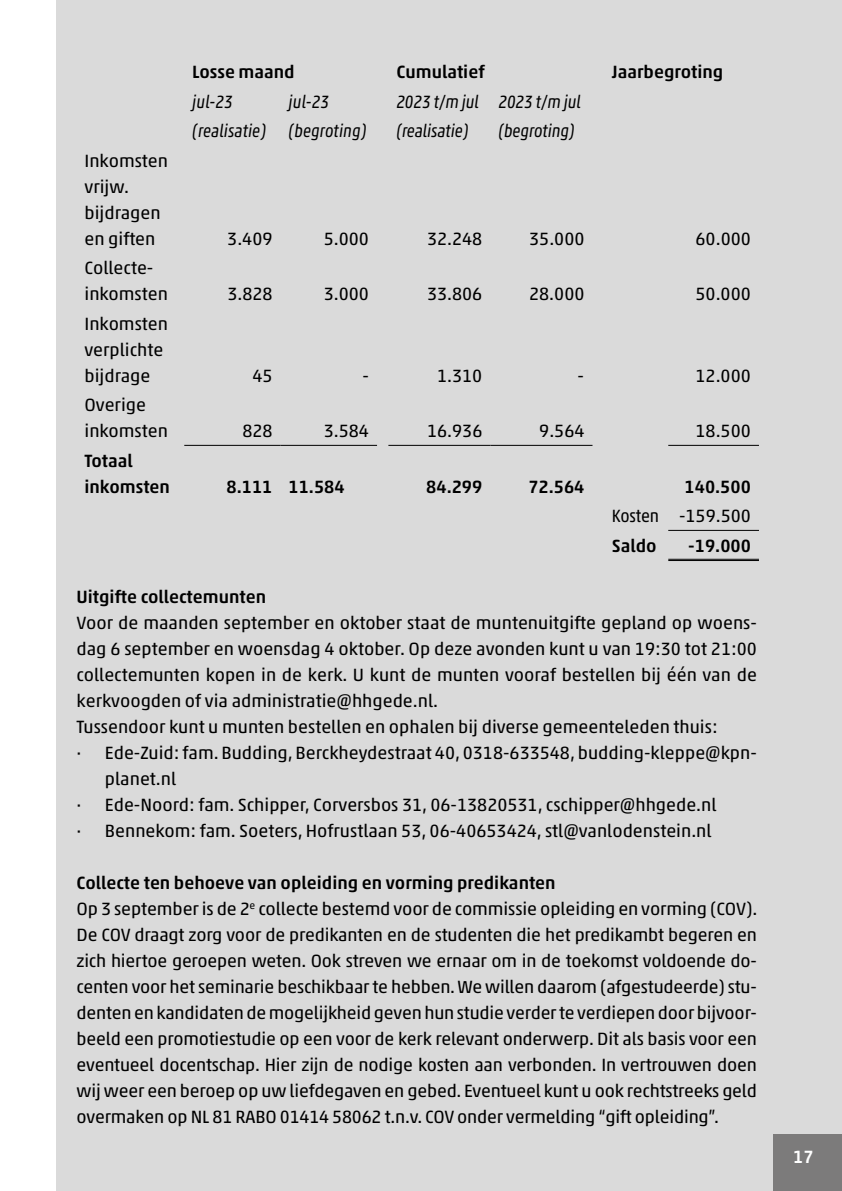
<style>
.page{position:relative;width:842px;height:1191px;background:#fff}
.page>*{position:absolute;margin:0;border:0;box-sizing:border-box;transform-origin:0 0}
.t1{font:18px/26px "Akko Std";letter-spacing:-.005em;color:#000}
.t2{font:500 18px/26px "Akko Std";color:#000}
.t3{font:italic 18px "Akko Std";letter-spacing:-.01em;color:#000;scale:.9 1}
.t4{font:18px "Akko Std";letter-spacing:-.005em;color:#000;scale:.9 1}
.t5{font:500 18px "Akko Std";color:#fff}
.s1{font-weight:500}
</style>
<div class="page">
<div style="left:57px;top:0;width:785px;height:1191px;background:#dadada"></div>
<hr style="left:184px;top:445px;width:97px;height:1px;background:#000">
<hr style="left:281px;top:445px;width:96px;height:1px;background:#000">
<hr style="left:388px;top:445px;width:102px;height:1px;background:#000">
<hr style="left:490px;top:445px;width:102px;height:1px;background:#000">
<hr style="left:668px;top:445px;width:91px;height:1px;background:#000">
<hr style="left:668px;top:530px;width:91px;height:1px;background:#000">
<hr style="left:668px;top:559px;width:91px;height:1px;background:#000">
<hr style="left:668px;top:560px;width:91px;height:1px;background:#000">
<div style="left:774px;top:1134px;width:68px;height:57px;background:#7c7b7b"></div>
<p class="t1" style="left:85px;top:147px;width:85px">Inkomsten vrijw. bijdragen en giften</p>
<p class="t1" style="left:85px;top:255px;width:85px">Collecte&shy;inkomsten</p>
<p class="t1" style="left:84px;top:310px;width:85px">Inkomsten verplichte bijdrage</p>
<p class="t1" style="left:84px;top:392px;width:85px">Overige inkomsten</p>
<p class="t2" style="left:192px;top:59px;width:104px">Losse maand</p>
<p class="t2" style="left:396px;top:59px;width:90px">Cumulatief</p>
<p class="t2" style="left:612px;top:59px;width:113px">Jaarbegroting</p>
<p class="t3" style="left:192px;top:91px;width:47px">jul-23</p>
<p class="t3" style="left:289px;top:91px;width:47px">jul-23</p>
<p class="t3" style="left:396px;top:91px;width:207px">2023 t/m jul 2023 t/m jul</p>
<p class="t3" style="left:192px;top:120px;width:195px">(realisatie) (begroting)</p>
<p class="t3" style="left:396px;top:120px;width:82px">(realisatie)</p>
<p class="t3" style="left:498px;top:120px;width:86px">(begroting)</p>
<p class="t1" style="left:227px;top:225px;width:47px">3.409</p>
<p class="t1" style="left:324px;top:225px;width:47px">5.000</p>
<p class="t1" style="left:427px;top:225px;width:57px">32.248</p>
<p class="t1" style="left:529px;top:225px;width:57px">35.000</p>
<p class="t1" style="left:695px;top:225px;width:57px">60.000</p>
<p class="t1" style="left:227px;top:281px;width:47px">3.828</p>
<p class="t1" style="left:324px;top:281px;width:47px">3.000</p>
<p class="t1" style="left:427px;top:281px;width:57px">33.806</p>
<p class="t1" style="left:529px;top:281px;width:57px">28.000</p>
<p class="t1" style="left:695px;top:281px;width:57px">50.000</p>
<p class="t1" style="left:252px;top:362px;width:22px">45</p>
<p class="t1" style="left:362px;top:362px;width:8px">-</p>
<p class="t1" style="left:437px;top:362px;width:47px">1.310</p>
<p class="t1" style="left:578px;top:362px;width:8px">-</p>
<p class="t1" style="left:695px;top:362px;width:57px">12.000</p>
<p class="t1" style="left:242px;top:418px;width:32px">828</p>
<p class="t1" style="left:324px;top:418px;width:47px">3.584</p>
<p class="t1" style="left:427px;top:418px;width:57px">16.936</p>
<p class="t1" style="left:539px;top:418px;width:47px">9.564</p>
<p class="t1" style="left:695px;top:418px;width:57px">18.500</p>
<p class="t2" style="left:84px;top:447px;width:87px">Totaal inkomsten</p>
<p class="t2" style="left:227px;top:473px;width:120px">8.111 11.584</p>
<p class="t2" style="left:426px;top:473px;width:58px">84.299</p>
<p class="t2" style="left:528px;top:473px;width:58px">72.564</p>
<p class="t2" style="left:685px;top:473px;width:68px">140.500</p>
<p class="t4" style="left:612px;top:505px;width:156px">Kosten -159.500</p>
<p class="t2" style="left:612px;top:532px;width:46px">Saldo</p>
<p class="t2" style="left:688px;top:532px;width:64px">-19.000</p>
<p class="t2" style="left:77px;top:583px;width:191px">Uitgifte collectemunten</p>
<p class="t1" style="left:77px;top:609px;width:682px">Voor de maanden september en oktober staat de muntenuitgifte gepland op woens-</p>
<p class="t1" style="left:77px;top:635px;width:682px">dag 6 september en woensdag 4 oktober. Op deze avonden kunt u van 19:30 tot 21:00</p>
<p class="t1" style="left:77px;top:661px;width:682px">collectemunten kopen in de kerk. U kunt de munten vooraf bestellen bij één van de</p>
<p class="t1" style="left:77px;top:687px;width:363px">kerkvoogden of via administratie@hhgede.nl.</p>
<p class="t1" style="left:77px;top:713px;width:643px">Tussendoor kunt u munten bestellen en ophalen bij diverse gemeenteleden thuis:</p>
<p class="t1" style="left:77px;top:739px;width:682px">· Ede-Zuid: fam. Budding, Berckheydestraat 40, 0318-633548, budding-kleppe@kpn-</p>
<p class="t1" style="left:105px;top:765px;width:73px">planet.nl</p>
<p class="t1" style="left:77px;top:791px;width:641px">· Ede-Noord: fam. Schipper, Corversbos 31, 06-13820531, cschipper@hhgede.nl</p>
<p class="t1" style="left:77px;top:817px;width:636px">· Bennekom: fam. Soeters, Hofrustlaan 53, 06-40653424, stl@vanlodenstein.nl</p>
<p class="t1" style="left:77px;top:869px;width:682px"><span class="s1">Collecte ten behoeve van opleiding en vorming predikanten<br></span>Op 3 september is de 2<sup>e</sup> collecte bestemd voor de commissie opleiding en vorming (COV).<br>De COV draagt zorg voor de predikanten en de studenten die het predikambt begeren en zich hiertoe geroepen weten. Ook streven we ernaar om in de toekomst voldoende do&shy;centen voor het seminarie beschikbaar te hebben. We willen daarom (afgestudeerde) stu&shy;denten en kandidaten de mogelijkheid geven hun studie verder te verdiepen door bijvoor&shy;beeld een promotiestudie op een voor de kerk relevant onderwerp. Dit als basis voor een eventueel docentschap. Hier zijn de nodige kosten aan verbonden. In vertrouwen doen wij weer een beroep op uw liefdegaven en gebed. Eventueel kunt u ook rechtstreeks geld overmaken op NL 81 RABO 01414 58062 t.n.v. COV onder vermelding “gift opleiding”.</p>
<p class="t5" style="left:793px;top:1145px;width:22px">17</p>
</div>
